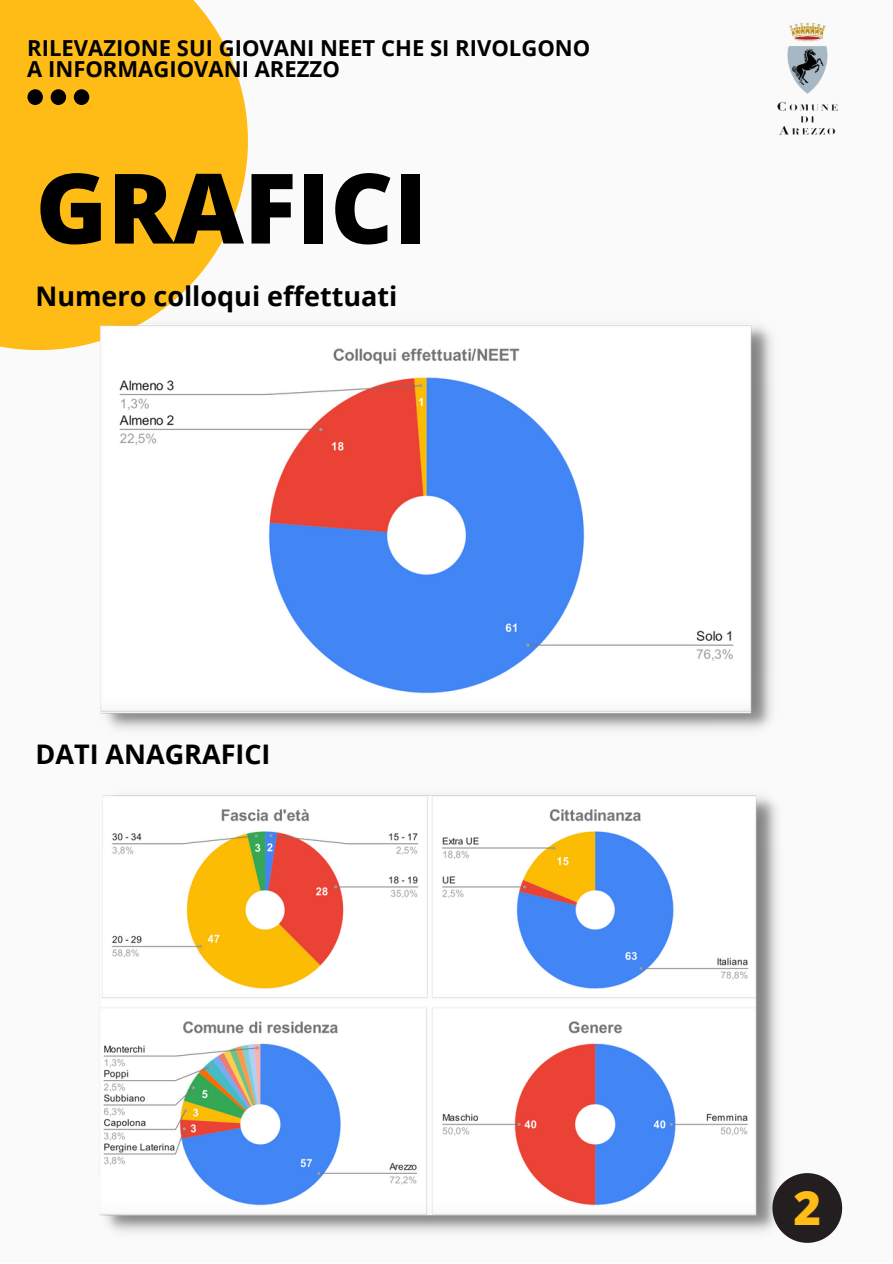
<style>
.page{position:relative;width:893px;height:1264px;background:#fff}
.page>*{position:absolute;margin:0;border:0;box-sizing:border-box;transform-origin:0 0}
.t1{font:800 97.2px "Open Sans";color:#000}
.t2{font:800 47.25px "Open Sans";color:#ffbc16}
.t3{font:700 27px "Open Sans";color:#000}
.t4{font:700 22.05px/21.3px "Open Sans";color:#000}
</style>
<div class="page">
<div style="left:0;top:0;width:892px;height:1262px;background:#fafafa"></div>
<svg style="left:0;top:0;width:248px;height:350px;fill:#ffbc16"></svg>
<svg style="left:27px;top:89px;width:62px;height:16px"></svg>
<img style="left:777px;top:22px;width:61px;height:113px">
<img style="left:95px;top:315px;width:678px;height:415px">
<img style="left:100px;top:795px;width:678px;height:437px">
<svg style="left:772px;top:1173px;width:70px;height:69px"></svg>
<p class="t4" style="left:27px;top:36px;width:564px">RILEVAZIONE SUI GIOVANI NEET CHE SI RIVOLGONO<br>A INFORMAGIOVANI AREZZO</p>
<h1 class="t1" style="left:35px;top:140px;width:393px">GRAFICI</h1>
<p class="t3" style="left:35px;top:277px;width:363px">Numero colloqui effettuati</p>
<p class="t3" style="left:35px;top:734px;width:236px">DATI ANAGRAFICI</p>
<h2 class="t2" style="left:793px;top:1174px;width:29px">2</h2>
</div>
